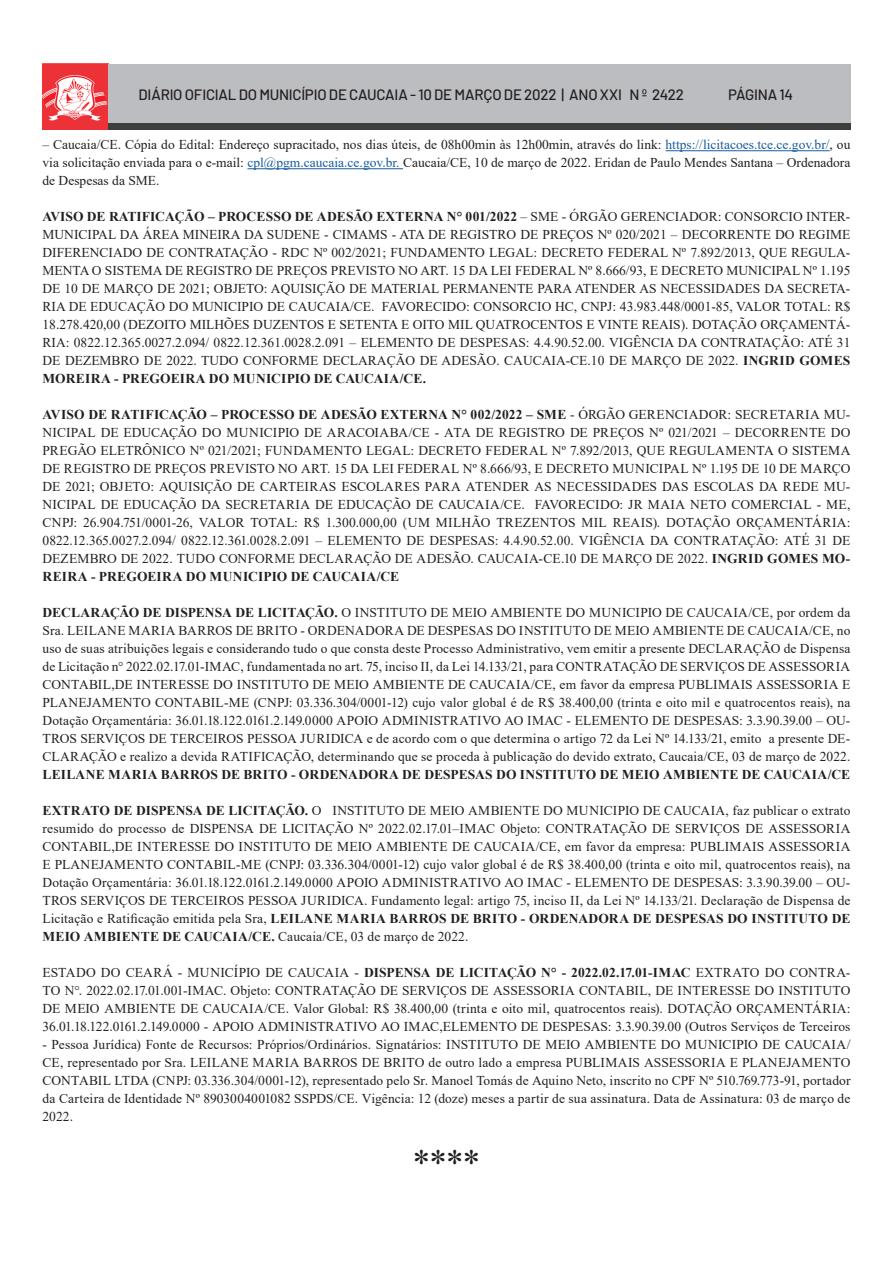
<style>
.page{position:relative;width:893px;height:1263px;background:#fff}
.page>*{position:absolute;margin:0;border:0;box-sizing:border-box;transform-origin:0 0}
.gifos_finais{font:36px "Times New Roman";color:#231f20}
.t1{font:500 15px "Barlow";letter-spacing:-.015em;color:#231f20}
.t2{font:13.5px/18px "Times New Roman";letter-spacing:.005em;color:#231f20;text-align:justify}
.s1{color:#175d9e}
.s2{font-weight:700}
</style>
<div class="page">
<img style="left:43px;top:64px;width:65px;height:65px">
<div style="left:108px;top:64px;width:742px;height:65px;background:#bcbdc0"></div>
<div style="left:108px;top:123px;width:742px;height:6px;background:#3e3e3f"></div>
<hr style="left:665px;top:150px;width:165px;height:1px;background:#175d9e">
<hr style="left:247px;top:168px;width:156px;height:1px;background:#175d9e">
<p class="t1" style="left:139px;top:83px;width:547px">DIÁRIO OFICIAL DO MUNICÍPIO DE CAUCAIA - 10 DE MARÇO DE 2022 | ANO XXI N º 2422</p>
<p class="t1" style="left:728px;top:83px;width:66px">PÁGINA 14</p>
<p class="t2" style="left:43px;top:135px;width:809px">– Caucaia/CE. Cópia do Edital: Endereço supracitado, nos dias úteis, de 08h00min às 12h00min, através do link: <span class="s1">https://licitacoes.tce.ce.gov.br/</span>, ou via solicitação enviada para o e-mail: <span class="s1">cpl@pgm.caucaia.ce.gov.br.</span> Caucaia/CE, 10 de março de 2022. Eridan de Paulo Mendes Santana – Ordenadora de Despesas da SME.</p>
<p class="t2" style="left:43px;top:207px;width:809px"><span class="s2">AVISO DE RATIFICAÇÃO – PROCESSO DE ADESÃO EXTERNA N° 001/2022</span> – SME - ÓRGÃO GERENCIADOR: CONSORCIO INTER-MUNICIPAL DA ÁREA MINEIRA DA SUDENE - CIMAMS - ATA DE REGISTRO DE PREÇOS Nº 020/2021 – DECORRENTE DO REGIME DIFERENCIADO DE CONTRATAÇÃO - RDC Nº 002/2021; FUNDAMENTO LEGAL: DECRETO FEDERAL Nº 7.892/2013, QUE REGULA-MENTA O SISTEMA DE REGISTRO DE PREÇOS PREVISTO NO ART. 15 DA LEI FEDERAL Nº 8.666/93, E DECRETO MUNICIPAL Nº 1.195<br>DE 10 DE MARÇO DE 2021; OBJETO: AQUISIÇÃO DE MATERIAL PERMANENTE PARA ATENDER AS NECESSIDADES DA SECRETA-RIA DE EDUCAÇÃO DO MUNICIPIO DE CAUCAIA/CE. FAVORECIDO: CONSORCIO HC, CNPJ: 43.983.448/0001-85, VALOR TOTAL: R$ 18.278.420,00 (DEZOITO MILHÕES DUZENTOS E SETENTA E OITO MIL QUATROCENTOS E VINTE REAIS). DOTAÇÃO ORÇAMENTÁ-RIA: 0822.12.365.0027.2.094/ 0822.12.361.0028.2.091 – ELEMENTO DE DESPESAS: 4.4.90.52.00. VIGÊNCIA DA CONTRATAÇÃO: ATÉ 31<br>DE DEZEMBRO DE 2022. TUDO CONFORME DECLARAÇÃO DE ADESÃO. CAUCAIA-CE.10 DE MARÇO DE 2022. <span class="s2">INGRID GOMES MOREIRA - PREGOEIRA DO MUNICIPIO DE CAUCAIA/CE.</span></p>
<p class="t2" style="left:43px;top:405px;width:809px"><span class="s2">AVISO DE RATIFICAÇÃO – PROCESSO DE ADESÃO EXTERNA N° 002/2022 – SME</span> - ÓRGÃO GERENCIADOR: SECRETARIA MU-NICIPAL DE EDUCAÇÃO DO MUNICIPIO DE ARACOIABA/CE - ATA DE REGISTRO DE PREÇOS Nº 021/2021 – DECORRENTE DO PREGÃO ELETRÔNICO Nº 021/2021; FUNDAMENTO LEGAL: DECRETO FEDERAL Nº 7.892/2013, QUE REGULAMENTA O SISTEMA DE REGISTRO DE PREÇOS PREVISTO NO ART. 15 DA LEI FEDERAL Nº 8.666/93, E DECRETO MUNICIPAL Nº 1.195 DE 10 DE MARÇO DE 2021; OBJETO: AQUISIÇÃO DE CARTEIRAS ESCOLARES PARA ATENDER AS NECESSIDADES DAS ESCOLAS DA REDE MU-NICIPAL DE EDUCAÇÃO DA SECRETARIA DE EDUCAÇÃO DE CAUCAIA/CE. FAVORECIDO: JR MAIA NETO COMERCIAL - ME, CNPJ: 26.904.751/0001-26, VALOR TOTAL: R$ 1.300.000,00 (UM MILHÃO TREZENTOS MIL REAIS). DOTAÇÃO ORÇAMENTÁRIA:<br>0822.12.365.0027.2.094/ 0822.12.361.0028.2.091 – ELEMENTO DE DESPESAS: 4.4.90.52.00. VIGÊNCIA DA CONTRATAÇÃO: ATÉ 31 DE DEZEMBRO DE 2022. TUDO CONFORME DECLARAÇÃO DE ADESÃO. CAUCAIA-CE.10 DE MARÇO DE 2022. <span class="s2">INGRID GOMES MO-REIRA - PREGOEIRA DO MUNICIPIO DE CAUCAIA/CE</span></p>
<p class="t2" style="left:43px;top:603px;width:809px"><span class="s2">DECLARAÇÃO DE DISPENSA DE LICITAÇÃO.</span> O INSTITUTO DE MEIO AMBIENTE DO MUNICIPIO DE CAUCAIA/CE, por ordem da Sra. LEILANE MARIA BARROS DE BRITO - ORDENADORA DE DESPESAS DO INSTITUTO DE MEIO AMBIENTE DE CAUCAIA/CE, no uso de suas atribuições legais e considerando tudo o que consta deste Processo Administrativo, vem emitir a presente DECLARAÇÃO de Dispensa de Licitação n° 2022.02.17.01-IMAC, fundamentada no art. 75, inciso II, da Lei 14.133/21, para CONTRATAÇÃO DE SERVIÇOS DE ASSESSORIA CONTABIL,DE INTERESSE DO INSTITUTO DE MEIO AMBIENTE DE CAUCAIA/CE, em favor da empresa PUBLIMAIS ASSESSORIA E PLANEJAMENTO CONTABIL-ME (CNPJ: 03.336.304/0001-12) cujo valor global é de R$ 38.400,00 (trinta e oito mil e quatrocentos reais), na Dotação Orçamentária: 36.01.18.122.0161.2.149.0000 APOIO ADMINISTRATIVO AO IMAC - ELEMENTO DE DESPESAS: 3.3.90.39.00 – OU-TROS SERVIÇOS DE TERCEIROS PESSOA JURIDICA e de acordo com o que determina o artigo 72 da Lei Nº 14.133/21, emito a presente DE-CLARAÇÃO e realizo a devida RATIFICAÇÃO, determinando que se proceda à publicação do devido extrato, Caucaia/CE, 03 de março de 2022.<br><span class="s2">LEILANE MARIA BARROS DE BRITO - ORDENADORA DE DESPESAS DO INSTITUTO DE MEIO AMBIENTE DE CAUCAIA/CE</span></p>
<p class="t2" style="left:43px;top:801px;width:809px"><span class="s2">EXTRATO DE DISPENSA DE LICITAÇÃO.</span> O INSTITUTO DE MEIO AMBIENTE DO MUNICIPIO DE CAUCAIA, faz publicar o extrato resumido do processo de DISPENSA DE LICITAÇÃO Nº 2022.02.17.01–IMAC Objeto: CONTRATAÇÃO DE SERVIÇOS DE ASSESSORIA CONTABIL,DE INTERESSE DO INSTITUTO DE MEIO AMBIENTE DE CAUCAIA/CE, em favor da empresa: PUBLIMAIS ASSESSORIA E PLANEJAMENTO CONTABIL-ME (CNPJ: 03.336.304/0001-12) cujo valor global é de R$ 38.400,00 (trinta e oito mil, quatrocentos reais), na Dotação Orçamentária: 36.01.18.122.0161.2.149.0000 APOIO ADMINISTRATIVO AO IMAC - ELEMENTO DE DESPESAS: 3.3.90.39.00 – OU-TROS SERVIÇOS DE TERCEIROS PESSOA JURIDICA. Fundamento legal: artigo 75, inciso II, da Lei Nº 14.133/21. Declaração de Dispensa de Licitação e Ratificação emitida pela Sra, <span class="s2">LEILANE MARIA BARROS DE BRITO - ORDENADORA DE DESPESAS DO INSTITUTO DE MEIO AMBIENTE DE CAUCAIA/CE.</span> Caucaia/CE, 03 de março de 2022.</p>
<p class="t2" style="left:43px;top:963px;width:809px">ESTADO DO CEARÁ - MUNICÍPIO DE CAUCAIA - <span class="s2">DISPENSA DE LICITAÇÃO N° - 2022.02.17.01-IMAC</span> EXTRATO DO CONTRA-TO N°. 2022.02.17.01.001-IMAC. Objeto: CONTRATAÇÃO DE SERVIÇOS DE ASSESSORIA CONTABIL, DE INTERESSE DO INSTITUTO DE MEIO AMBIENTE DE CAUCAIA/CE. Valor Global: R$ 38.400,00 (trinta e oito mil, quatrocentos reais). DOTAÇÃO ORÇAMENTÁRIA:<br>36.01.18.122.0161.2.149.0000 - APOIO ADMINISTRATIVO AO IMAC,ELEMENTO DE DESPESAS: 3.3.90.39.00 (Outros Serviços de Terceiros</p>
<p class="t2" style="left:43px;top:1035px;width:809px">- Pessoa Jurídica) Fonte de Recursos: Próprios/Ordinários. Signatários: INSTITUTO DE MEIO AMBIENTE DO MUNICIPIO DE CAUCAIA/ CE, representado por Sra. LEILANE MARIA BARROS DE BRITO de outro lado a empresa PUBLIMAIS ASSESSORIA E PLANEJAMENTO CONTABIL LTDA (CNPJ: 03.336.304/0001-12), representado pelo Sr. Manoel Tomás de Aquino Neto, inscrito no CPF Nº 510.769.773-91, portador da Carteira de Identidade Nº 8903004001082 SSPDS/CE. Vigência: 12 (doze) meses a partir de sua assinatura. Data de Assinatura: 03 de março de 2022.</p>
<p class="gifos_finais" style="left:412px;top:1138px;width:69px">****</p>
</div>
